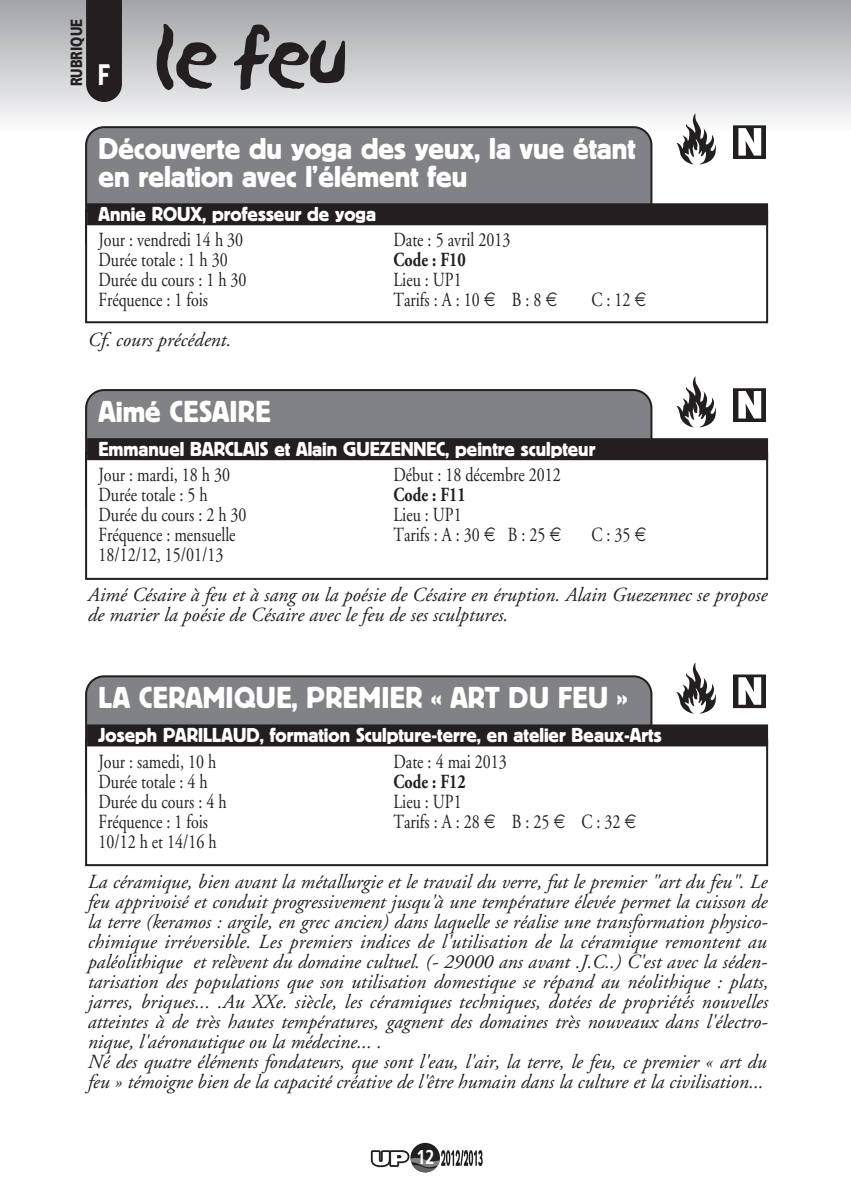
<style>
.page{position:relative;width:851px;height:1191px;background:#fff}
.page>*{position:absolute;margin:0;border:0;box-sizing:border-box;transform-origin:0 0}
.t1{font:72px "Sand";color:#231f20}
.t2{font:600 31px "Kabel Itc T";color:#fff;scale:.9 1}
.t3{font:30px/28px "Block BE";color:#fff}
.t4{font:30px "Block BE";letter-spacing:.02em;color:#fff}
.t5{font:italic 20px/20px "Adobe Garamond";color:#231f20}
.t6{font:20px "Adobe Garamond";color:#231f20;scale:.8 1}
.t7{font:20px "Block BE";color:#fff}
.t8{font:700 20px "Adobe Garamond";color:#231f20;scale:.8 1}
.t9{font:700 20px "Frutiger";color:#fff;scale:.8 1}
.t10{font:900 16.2px "Frutiger";color:#231f20;scale:.8 1}
</style>
<div class="page">
<div style="left:0;top:0;width:850px;height:130px;background:linear-gradient(to bottom,#a2a3a7,#f9f9fa)"></div>
<svg style="left:410px;top:1142px;width:30px;height:30px"></svg>
<svg style="left:371px;top:1150px;width:111px;height:22px"></svg>
<div style="left:86px;top:0;width:36px;height:102px;background:#231f20"></div>
<div style="left:85px;top:126px;width:567px;height:84px;background:#808285"></div>
<div style="left:85px;top:210px;width:683px;height:113px;border:2px solid #231f20"></div>
<div style="left:733px;top:126px;width:32px;height:32px;background:#231f20"></div>
<div style="left:733px;top:125px;width:32px;height:34px;border:1px solid #231f20"></div>
<svg style="left:738px;top:128px;width:23px;height:28px"></svg>
<svg style="left:676px;top:113px;width:39px;height:52px"></svg>
<div style="left:87px;top:203px;width:681px;height:22px;background:#231f20"></div>
<div style="left:85px;top:389px;width:567px;height:63px;background:#808285"></div>
<div style="left:85px;top:452px;width:683px;height:128px;border:2px solid #231f20"></div>
<svg style="left:735px;top:390px;width:28px;height:30px"></svg>
<div style="left:733px;top:388px;width:32px;height:34px;border:1px solid #231f20"></div>
<svg style="left:738px;top:391px;width:23px;height:27px"></svg>
<svg style="left:676px;top:376px;width:39px;height:51px"></svg>
<div style="left:87px;top:438px;width:681px;height:22px;background:#231f20"></div>
<svg style="left:85px;top:675px;width:567px;height:63px;background:#7d7f81"></svg>
<div style="left:85px;top:738px;width:683px;height:128px;border:2px solid #231f20"></div>
<svg style="left:735px;top:676px;width:28px;height:30px"></svg>
<div style="left:733px;top:674px;width:32px;height:34px;border:1px solid #231f20"></div>
<svg style="left:738px;top:677px;width:23px;height:27px"></svg>
<svg style="left:676px;top:662px;width:39px;height:52px"></svg>
<div style="left:87px;top:724px;width:681px;height:22px;background:#231f20"></div>
<p class="t10" style="left:70px;top:86px;width:86px;rotate:-90deg">RUBRIQUE</p>
<h2 class="t2" style="left:97px;top:57px;width:16px">F</h2>
<h1 class="t1" style="left:153px;top:11px;width:200px">le feu</h1>
<h3 class="t3" style="left:98px;top:136px;width:538px">Découverte du yoga des yeux, la vue étant en relation avec l’élément feu</h3>
<p class="t7" style="left:98px;top:207px;width:279px">Annie ROUX, professeur de yoga</p>
<p class="t6" style="left:98px;top:232px;width:182px">Jour : vendredi 14 h 30</p>
<p class="t6" style="left:393px;top:232px;width:148px">Date : 5 avril 2013</p>
<p class="t6" style="left:98px;top:252px;width:163px">Durée totale : 1 h 30</p>
<p class="t8" style="left:393px;top:252px;width:92px">Code : F10</p>
<p class="t6" style="left:98px;top:272px;width:187px">Durée du cours : 1 h 30</p>
<p class="t6" style="left:393px;top:272px;width:87px">Lieu : UP1</p>
<p class="t6" style="left:98px;top:292px;width:138px">Fréquence : 1 fois</p>
<p class="t6" style="left:393px;top:292px;width:109px">Tarifs : A : 10</p>
<p class="t6" style="left:511px;top:292px;width:39px">B:8</p>
<p class="t6" style="left:591px;top:292px;width:50px">C:12</p>
<p class="t5" style="left:87px;top:332px;width:145px">Cf. cours précédent.</p>
<h3 class="t3" style="left:98px;top:398px;width:173px">Aimé CESAIRE</h3>
<p class="t7" style="left:98px;top:442px;width:498px">Emmanuel BARCLAIS et Alain GUEZENNEC, peintre sculpteur</p>
<p class="t6" style="left:98px;top:467px;width:166px">Jour : mardi, 18 h 30</p>
<p class="t6" style="left:393px;top:467px;width:211px">Début : 18 décembre 2012</p>
<p class="t6" style="left:98px;top:487px;width:138px">Durée totale : 5 h</p>
<p class="t8" style="left:393px;top:487px;width:92px">Code : F11</p>
<p class="t6" style="left:98px;top:507px;width:187px">Durée du cours : 2 h 30</p>
<p class="t6" style="left:393px;top:507px;width:87px">Lieu : UP1</p>
<p class="t6" style="left:98px;top:527px;width:173px">Fréquence : mensuelle</p>
<p class="t6" style="left:393px;top:527px;width:109px">Tarifs : A : 30</p>
<p class="t6" style="left:507px;top:527px;width:49px">B:25</p>
<p class="t6" style="left:591px;top:527px;width:50px">C:35</p>
<p class="t6" style="left:98px;top:547px;width:158px">18/12/12, 15/01/13</p>
<p class="t5" style="left:87px;top:587px;width:681px">Aimé Césaire à feu et à sang ou la poésie de Césaire en éruption. Alain Guezennec se propose de marier la poésie de Césaire avec le feu de ses sculptures.</p>
<h3 class="t4" style="left:98px;top:687px;width:530px">LA CERAMIQUE, PREMIER « ART DU FEU »</h3>
<p class="t7" style="left:98px;top:728px;width:564px">Joseph PARILLAUD, formation Sculpture-terre, en atelier Beaux-Arts</p>
<p class="t6" style="left:98px;top:753px;width:149px">Jour : samedi, 10 h</p>
<p class="t6" style="left:393px;top:753px;width:143px">Date : 4 mai 2013</p>
<p class="t6" style="left:98px;top:773px;width:138px">Durée totale : 4 h</p>
<p class="t8" style="left:393px;top:773px;width:92px">Code : F12</p>
<p class="t6" style="left:98px;top:793px;width:162px">Durée du cours : 4 h</p>
<p class="t6" style="left:393px;top:793px;width:87px">Lieu : UP1</p>
<p class="t6" style="left:98px;top:813px;width:138px">Fréquence : 1 fois</p>
<p class="t6" style="left:393px;top:813px;width:109px">Tarifs : A : 28</p>
<p class="t6" style="left:511px;top:813px;width:49px">B:25</p>
<p class="t6" style="left:581px;top:813px;width:50px">C:32</p>
<p class="t6" style="left:98px;top:833px;width:149px">10/12 h et 14/16 h</p>
<p class="t5" style="left:87px;top:873px;width:682px">La céramique, bien avant la métallurgie et le travail du verre, fut le premier "art du feu". Le feu apprivoisé et conduit progressivement jusqu'à une température élevée permet la cuisson de la terre (keramos : argile, en grec ancien) dans laquelle se réalise une transformation physico&shy;chimique irréversible. Les premiers indices de l'utilisation de la céramique remontent au paléolithique et relèvent du domaine cultuel. (- 29000 ans avant .J.C..) C'est avec la séden&shy;tarisation des populations que son utilisation domestique se répand au néolithique : plats, jarres, briques... .Au XXe. siècle, les céramiques techniques, dotées de propriétés nouvelles atteintes à de très hautes températures, gagnent des domaines très nouveaux dans l'électro&shy;nique, l'aéronautique ou la médecine... .<br>Né des quatre éléments fondateurs, que sont l'eau, l'air, la terre, le feu, ce premier « art du feu » témoigne bien de la capacité créative de l'être humain dans la culture et la civilisation...</p>
<p class="t9" style="left:416px;top:1149px;width:24px">12</p>
</div>
